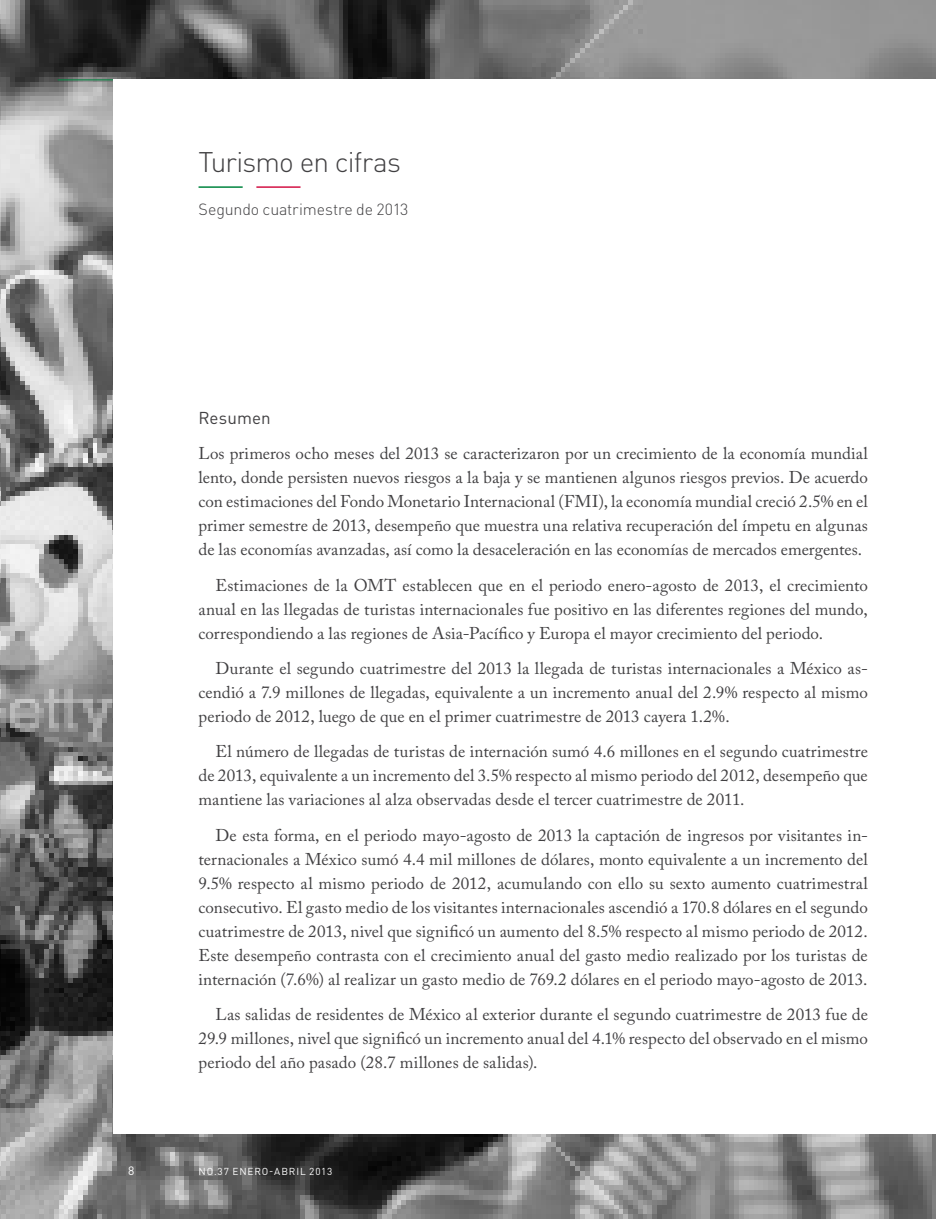
<style>
.page{position:relative;width:936px;height:1219px;background:#fff}
.page>*{position:absolute;margin:0;border:0;box-sizing:border-box;transform-origin:0 0}
.t1{font:300 28px "DIN Pro";letter-spacing:-.03em;color:#414042}
.t2{font:17px/24px "Adobe Caslon Pro";letter-spacing:.005em;color:#414042;text-align:justify}
.t3{font:17px "DIN Pro";letter-spacing:.005em;color:#414042}
.t4{font:300 16px "DIN Pro";letter-spacing:-.01em;color:#414042}
.t5{font:12px "DIN Pro";color:#fff}
.t6{font:10px "DIN Pro";letter-spacing:.09em;color:#fff}
</style>
<div class="page">
<img style="left:0;top:0;width:935px;height:1219px">
<hr style="left:58px;top:79px;width:877px;height:1px;background:#00853f">
<div style="left:113px;top:79px;width:822px;height:1055px;background:#fff"></div>
<hr style="left:198px;top:186px;width:45px;height:2px;background:#00853f">
<hr style="left:256px;top:186px;width:44px;height:2px;background:#d31245">
<h1 class="t1" style="left:198px;top:142px;width:204px">Turismo en cifras</h1>
<p class="t4" style="left:198px;top:199px;width:211px">Segundo cuatrimestre de 2013</p>
<p class="t3" style="left:198px;top:406px;width:74px">RESUMEN</p>
<p class="t2" style="left:198px;top:441px;width:671px">Los primeros ocho meses del 2013 se caracterizaron por un crecimiento de la economía mundial lento, donde persisten nuevos riesgos a la baja y se mantienen algunos riesgos previos. De acuerdo con estimaciones del Fondo Monetario Internacional (FMI), la economía mundial creció 2.5% en el primer semestre de 2013, desempeño que muestra una relativa recuperación del ímpetu en algunas de las economías avanzadas, así como la desaceleración en las economías de mercados emergentes.</p>
<p class="t2" style="left:198px;top:573px;width:670px;text-indent:17px">Estimaciones de la OMT establecen que en el periodo enero-agosto de 2013, el crecimiento anual en las llegadas de turistas internacionales fue positivo en las diferentes regiones del mundo, correspondiendo a las regiones de Asia-Pacífico y Europa el mayor crecimiento del periodo.</p>
<p class="t2" style="left:198px;top:656px;width:670px;text-indent:17px">Durante el segundo cuatrimestre del 2013 la llegada de turistas internacionales a México as&shy;cendió a 7.9 millones de llegadas, equivalente a un incremento anual del 2.9% respecto al mismo periodo de 2012, luego de que en el primer cuatrimestre de 2013 cayera 1.2%.</p>
<p class="t2" style="left:198px;top:740px;width:671px;text-indent:17px">El número de llegadas de turistas de internación sumó 4.6 millones en el segundo cuatrimestre de 2013, equivalente a un incremento del 3.5% respecto al mismo periodo del 2012, desempeño que mantiene las variaciones al alza observadas desde el tercer cuatrimestre de 2011.</p>
<p class="t2" style="left:198px;top:823px;width:670px;text-indent:17px">De esta forma, en el periodo mayo-agosto de 2013 la captación de ingresos por visitantes in&shy;ternacionales a México sumó 4.4 mil millones de dólares, monto equivalente a un incremento del 9.5% respecto al mismo periodo de 2012, acumulando con ello su sexto aumento cuatrimestral consecutivo. El gasto medio de los visitantes internacionales ascendió a 170.8 dólares en el segundo cuatrimestre de 2013, nivel que significó un aumento del 8.5% respecto al mismo periodo de 2012.<br>Este desempeño contrasta con el crecimiento anual del gasto medio realizado por los turistas de internación (7.6%) al realizar un gasto medio de 769.2 dólares en el periodo mayo-agosto de 2013.</p>
<p class="t2" style="left:198px;top:1002px;width:671px;text-indent:17px">Las salidas de residentes de México al exterior durante el segundo cuatrimestre de 2013 fue de 29.9 millones, nivel que significó un incremento anual del 4.1% respecto del observado en el mismo periodo del año pasado (28.7 millones de salidas).</p>
<p class="t5" style="left:128px;top:1163px;width:8px">8</p>
<p class="t6" style="left:198px;top:1165px;width:135px">NO.37 ENERO-ABRIL 2013</p>
</div>
